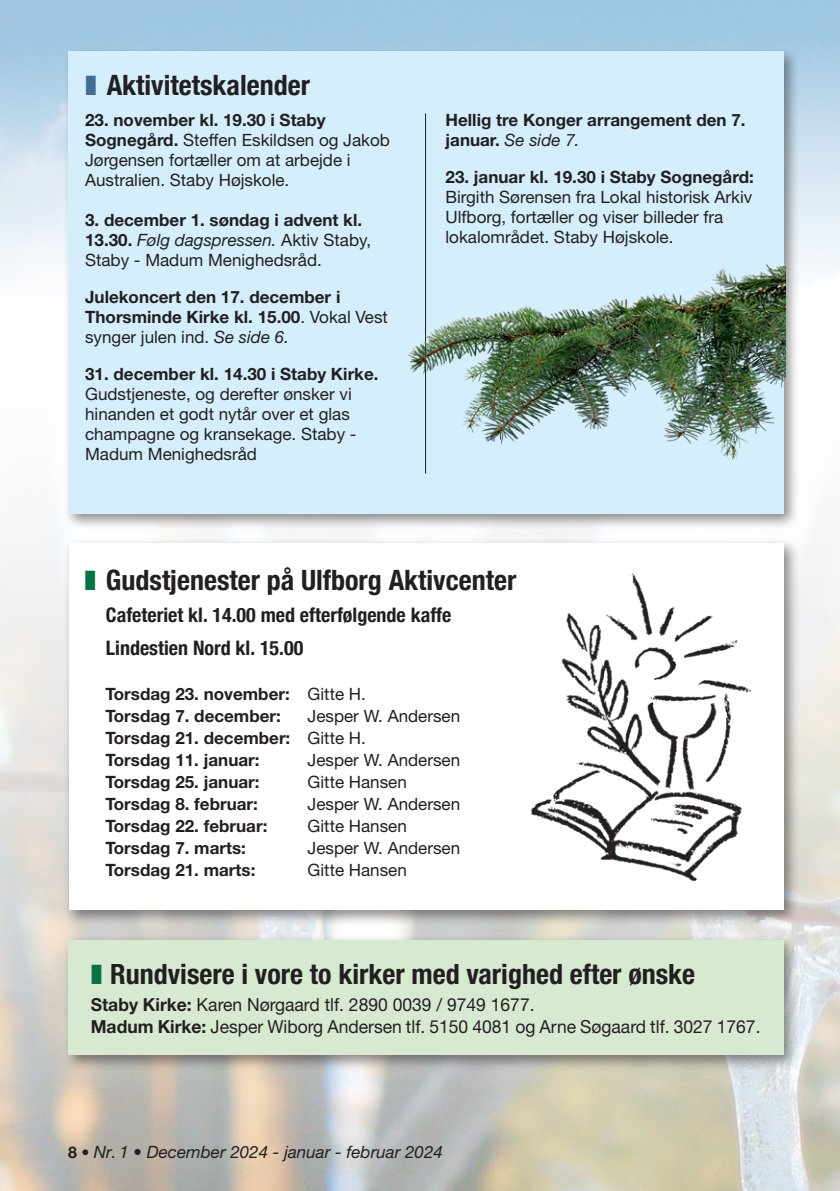
<style>
.page{position:relative;width:840px;height:1191px;background:#fff}
.page>*{position:absolute;margin:0;border:0;box-sizing:border-box;transform-origin:0 0}
.lille_overskrift{font:700 condensed 28px "Helvetica Neue";color:#231f20}
.Brødtekst_9-10_5{font:700 condensed 28px "Helvetica Neue LT Std";color:#231f20}
.lille_overskrift-2{font:700 condensed 20px "Helvetica Neue";color:#231f20}
.Brødtekst_9-10_5-2{font:18px "Helvetica Neue LT Std";color:#231f20}
.BRØDTEKST{font:17px/20px "Helvetica Neue LT Std";color:#231f20}
.BRØDTEKST-2{font:700 17px/20px "Helvetica Neue LT Std";color:#231f20}
.t1{font:italic 17px "Helvetica Neue LT Std";color:#231f20}
.s1{color:#406d93}
.s2{font-weight:700}
.s3{font-style:italic}
.s4{font-weight:400}
.s5{font-weight:400;font-style:italic}
.s6{color:#047344}
.s7{font-weight:700;font-style:normal;font-size:16px}
.s8{font-weight:300;font-style:normal;font-size:16px}
</style>
<div class="page">
<img style="left:0;top:530px;width:839px;height:661px">
<div style="left:63px;top:46px;width:736px;height:484px;background:#231f20;opacity:.5"></div>
<div style="left:68px;top:51px;width:714px;height:462px;background:#d4effb"></div>
<hr style="left:425px;top:113px;width:1px;height:360px;background:#231f20">
<div style="left:63px;top:538px;width:736px;height:388px;background:#231f20;opacity:.5"></div>
<div style="left:69px;top:543px;width:713px;height:366px;background:#fff"></div>
<img style="left:530px;top:573px;width:220px;height:307px">
<div style="left:63px;top:934px;width:736px;height:137px;background:#231f20;opacity:.5"></div>
<div style="left:68px;top:939px;width:714px;height:115px;background:#d8e9d2"></div>
<img style="left:408px;top:264px;width:376px;height:214px">
<p class="lille_overskrift" style="left:85px;top:62px;width:226px"><span class="s1">❚</span> Aktivitetskalender</p>
<p class="BRØDTEKST" style="left:85px;top:109px;width:306px"><span class="s2">23. november kl. 19.30 i Staby Sognegård.</span> Steffen Eskildsen og Jakob Jørgensen fortæller om at arbejde i Australien. Staby Højskole.</p>
<p class="BRØDTEKST" style="left:85px;top:209px;width:287px"><span class="s2">3. december 1. søndag i advent kl.<br>13.30.</span> <span class="s3">Følg dagspressen.</span> Aktiv Staby,<br>Staby - Madum Menighedsråd.</p>
<p class="BRØDTEKST-2" style="left:85px;top:286px;width:304px">Julekoncert den 17. december i<br>Thorsminde Kirke kl. 15.00<span class="s4">. Vokal Vest synger julen ind.</span> <span class="s5">Se side 6.</span></p>
<p class="BRØDTEKST" style="left:85px;top:363px;width:295px"><span class="s2">31. december kl. 14.30 i Staby Kirke.<br></span>Gudstjeneste, og derefter ønsker vi hinanden et godt nytår over et glas champagne og kransekage. Staby -<br>Madum Menighedsråd</p>
<p class="BRØDTEKST-2" style="left:445px;top:109px;width:301px">Hellig tre Konger arrangement den 7. januar. <span class="s5">Se side 7.</span></p>
<p class="BRØDTEKST" style="left:445px;top:166px;width:309px"><span class="s2">23. januar kl. 19.30 i Staby Sognegård:<br></span>Birgith Sørensen fra Lokal historisk Arkiv Ulfborg, fortæller og viser billeder fra lokalområdet. Staby Højskole.</p>
<p class="lille_overskrift" style="left:84px;top:556px;width:433px"><span class="s6">❚</span> Gudstjenester på Ulfborg Aktivcenter</p>
<p class="lille_overskrift-2" style="left:106px;top:598px;width:347px">Cafeteriet kl. 14.00 med efterfølgende kaffe</p>
<p class="lille_overskrift-2" style="left:106px;top:631px;width:199px">Lindestien Nord kl. 15.00</p>
<p class="BRØDTEKST-2" style="left:105px;top:683px;width:262px">Torsdag 23. november: <span class="s4">Gitte H.</span></p>
<p class="BRØDTEKST-2" style="left:105px;top:705px;width:177px">Torsdag 7. december:</p>
<p class="BRØDTEKST" style="left:307px;top:705px;width:154px">Jesper W. Andersen</p>
<p class="BRØDTEKST-2" style="left:105px;top:727px;width:262px">Torsdag 21. december: <span class="s4">Gitte H.</span></p>
<p class="BRØDTEKST-2" style="left:105px;top:749px;width:155px">Torsdag 11. januar:</p>
<p class="BRØDTEKST" style="left:307px;top:749px;width:154px">Jesper W. Andersen</p>
<p class="BRØDTEKST-2" style="left:105px;top:771px;width:155px">Torsdag 25. januar:</p>
<p class="BRØDTEKST" style="left:307px;top:771px;width:101px">Gitte Hansen</p>
<p class="BRØDTEKST-2" style="left:105px;top:793px;width:154px">Torsdag 8. februar:</p>
<p class="BRØDTEKST" style="left:307px;top:793px;width:154px">Jesper W. Andersen</p>
<p class="BRØDTEKST-2" style="left:105px;top:815px;width:163px">Torsdag 22. februar:</p>
<p class="BRØDTEKST" style="left:307px;top:815px;width:101px">Gitte Hansen</p>
<p class="BRØDTEKST-2" style="left:105px;top:837px;width:142px">Torsdag 7. marts:</p>
<p class="BRØDTEKST" style="left:307px;top:837px;width:154px">Jesper W. Andersen</p>
<p class="BRØDTEKST-2" style="left:105px;top:859px;width:151px">Torsdag 21. marts:</p>
<p class="BRØDTEKST" style="left:307px;top:859px;width:101px">Gitte Hansen</p>
<p class="Brødtekst_9-10_5" style="left:91px;top:956px;width:605px"><span class="s6">❚</span> Rundvisere i vore to kirker med varighed efter ønske</p>
<p class="Brødtekst_9-10_5-2" style="left:91px;top:994px;width:445px"><span class="s2">Staby Kirke:</span> Karen Nørgaard tlf. 2890 0039 / 9749 1677.</p>
<p class="Brødtekst_9-10_5-2" style="left:91px;top:1016px;width:670px"><span class="s2">Madum Kirke:</span> Jesper Wiborg Andersen tlf. 5150 4081 og Arne Søgaard tlf. 3027 1767.</p>
<p class="t1" style="left:68px;top:1141px;width:376px"><span class="s7">8</span> <span class="s8">•</span> Nr. 1 • December 2024 - januar - februar 2024</p>
</div>
